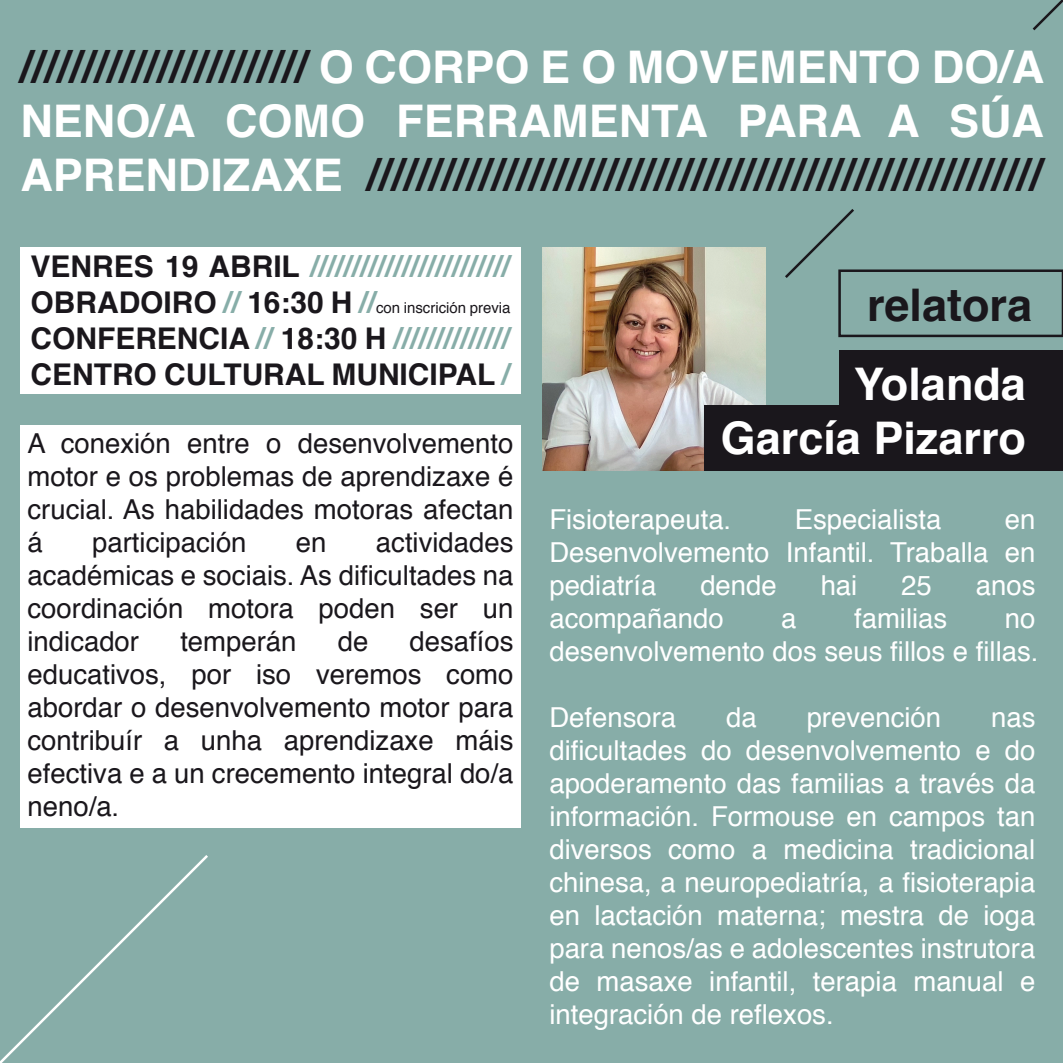
<style>
.page{position:relative;width:1063px;height:1063px;background:#87ada8}
.page>*{position:absolute;margin:0;border:0;box-sizing:border-box;transform-origin:0 0}
.t1{font:700 45px/54px "Helvetica";color:#1a171c;text-align:justify}
.t2{font:700 45px/54px "Helvetica";color:#fff;text-align:right}
.t3{font:700 30px/36px "Helvetica";color:#1a171c}
.t4{font:700 30px "Helvetica";color:#87ada8}
.t5{font:27.5px/33px "Helvetica";color:#fff;text-align:justify}
.t6{font:27.5px/33px "Helvetica";color:#1a171c;text-align:justify}
.t7{font:15px "Helvetica";color:#1a171c}
.s1{color:#fff}
.s2{color:#1a171c}
.s3{font-weight:700;font-size:30px}
.s4{font-weight:700;font-size:30px;color:#87ada8}
.s5{color:#87ada8}
</style>
<div class="page">
<svg style="left:0;top:855px;width:208px;height:208px"></svg>
<div style="left:20px;top:247px;width:501px;height:146px;background:#fff"></div>
<div style="left:20px;top:426px;width:501px;height:402px;background:#fff"></div>
<img style="left:542px;top:247px;width:224px;height:223px">
<div style="left:838px;top:269px;width:225px;height:68px;border:2px solid #1a171c"></div>
<div style="left:705px;top:405px;width:358px;height:65px;background:#1a171c"></div>
<div style="left:840px;top:350px;width:223px;height:65px;background:#1a171c"></div>
<svg style="left:1032px;top:0;width:31px;height:31px"></svg>
<svg style="left:785px;top:209px;width:72px;height:72px"></svg>
<h1 class="t1" style="left:20px;top:40px;width:1025px">/////////////////////// <span class="s1">O CORPO E O MOVEMENTO DO/A NENO/A COMO FERRAMENTA PARA A SÚA APRENDIZAXE</span> //////////////////////////////////////////////////////</h1>
<p class="t4" style="left:31px;top:242px;width:482px"><span class="s2">VENRES 19 ABRIL</span> ////////////////////////</p>
<p class="t7" style="left:31px;top:296px;width:481px"><span class="s3">OBRADOIRO</span> <span class="s4">//</span> <span class="s3">16:30 H</span> <span class="s4">//</span>con inscrición previa</p>
<p class="t3" style="left:31px;top:320px;width:481px">CONFERENCIA <span class="s5">//</span> 18:30 H <span class="s5">//////////////<br></span>CENTRO CULTURAL MUNICIPAL <span class="s5">/</span></p>
<p class="t6" style="left:28px;top:428px;width:488px">A conexión entre o desenvolvemento motor e os problemas de aprendizaxe é crucial. As habilidades motoras afectan á</p>
<p class="t6" style="left:92px;top:527px;width:156px">participación</p>
<p class="t6" style="left:296px;top:527px;width:32px">en</p>
<p class="t6" style="left:28px;top:527px;width:487px;text-indent:348px">actividades académicas e sociais. As dificultades na coordinación motora poden ser un indicador</p>
<p class="t6" style="left:28px;top:626px;width:488px;text-indent:382px">desafíos educativos, por iso veremos como abordar o desenvolvemento motor para contribuír a unha aprendizaxe máis efectiva e a un crecemento integral do/a neno/a.</p>
<p class="t6" style="left:180px;top:626px;width:118px">temperán</p>
<p class="t6" style="left:338px;top:626px;width:32px">de</p>
<h1 class="t1" style="left:867px;top:278px;width:167px">relatora</h1>
<h1 class="t2" style="left:721px;top:358px;width:307px">Yolanda<br>García Pizarro</h1>
<p class="t5" style="left:549px;top:504px;width:183px">Fisioterapeuta.</p>
<p class="t5" style="left:795px;top:504px;width:148px">Especialista</p>
<p class="t5" style="left:549px;top:504px;width:488px;text-indent:455px">en Desenvolvemento Infantil. Traballa en pediatría</p>
<p class="t5" style="left:700px;top:570px;width:78px">dende</p>
<p class="t5" style="left:821px;top:570px;width:38px">hai</p>
<p class="t5" style="left:901px;top:570px;width:32px">25</p>
<p class="t5" style="left:976px;top:570px;width:61px">anos</p>
<p class="t5" style="left:549px;top:603px;width:176px">acompañando</p>
<p class="t5" style="left:781px;top:603px;width:17px">a</p>
<p class="t5" style="left:854px;top:603px;width:95px">familias</p>
<p class="t5" style="left:549px;top:603px;width:491px;text-align:right">no<br>desenvolvemento dos seus fillos e fillas.</p>
<p class="t5" style="left:549px;top:702px;width:128px">Defensora</p>
<p class="t5" style="left:726px;top:702px;width:32px">da</p>
<p class="t5" style="left:807px;top:702px;width:136px">prevención</p>
<p class="t5" style="left:549px;top:702px;width:488px;text-indent:442px">nas dificultades do desenvolvemento e do apoderamento das familias a través da información. Formouse en campos tan diversos como a medicina tradicional chinesa, a neuropediatría, a fisioterapia en lactación materna; mestra de ioga para nenos/as e adolescentes instrutora de masaxe infantil, terapia manual e integración de reflexos.</p>
</div>
